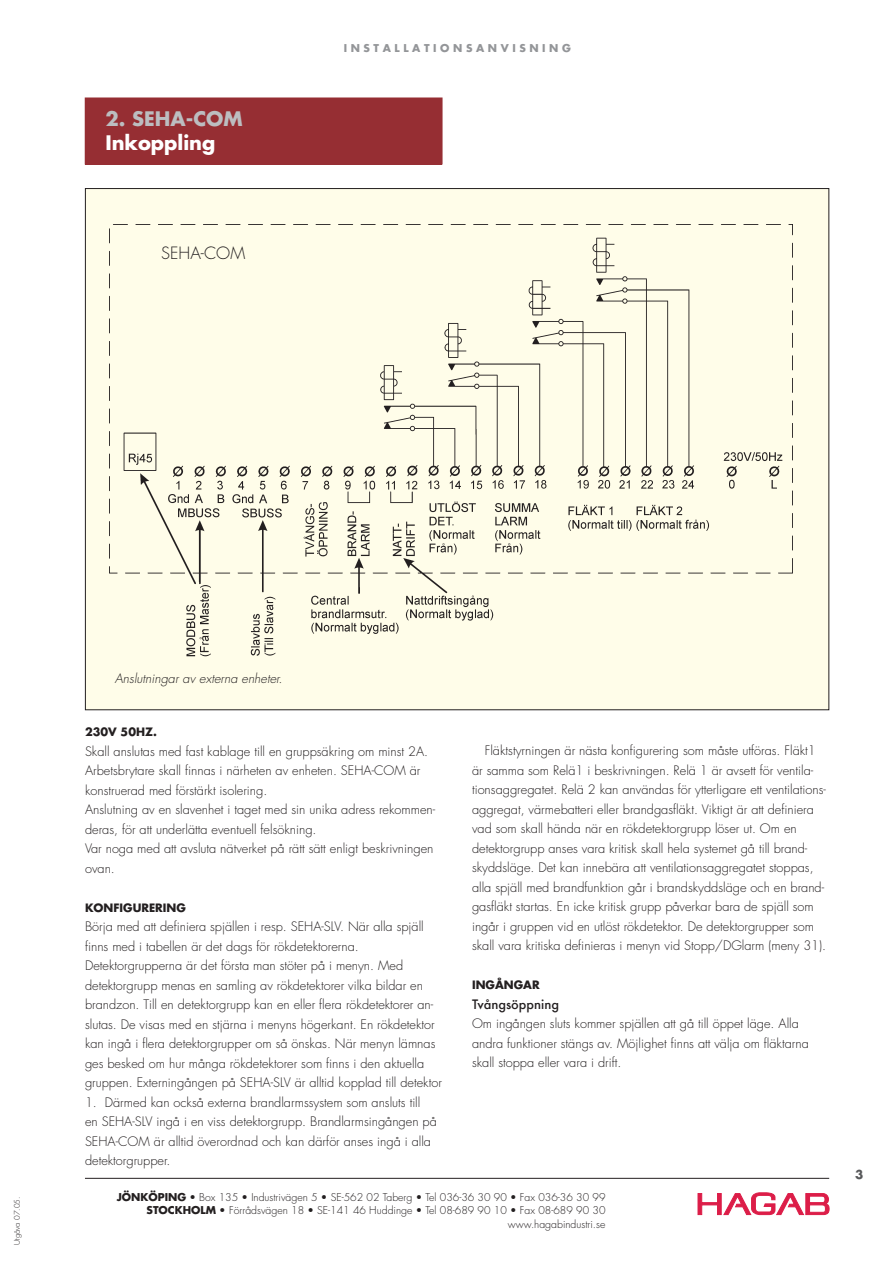
<style>
.page{position:relative;width:893px;height:1263px;background:#fff}
.page>*{position:absolute;margin:0;border:0;box-sizing:border-box;transform-origin:0 0}
.t1{font:700 19.5px "Futura";color:#bcbdc0}
.t2{font:700 19.5px "Futura";color:#fff}
._0bröd{font:300 16.5px "Futura";color:#231f20}
._0bröd-2{font:300 12.75px/19.5px "Futura";color:#231f20}
._0bröd-3{font:italic 300 12.75px "Futura";color:#231f20}
._0bröd-4{font:500 12.75px "Futura";color:#231f20}
._0mellan{font:700 11.25px "Futura";color:#231f20}
.t3{font:300 10.5px/13.5px "Futura";color:#231f20;text-align:right}
.t4{font:700 10.5px "Futura";color:#939598}
.t5{font:300 7.5px "Futura";color:#231f20}
.s1{font-weight:700}
</style>
<div class="page">
<svg style="left:698px;top:1192px;width:131px;height:23px"></svg>
<hr style="left:85px;top:1178px;width:744px;height:1px;background:#231f20">
<div style="left:85px;top:189px;width:744px;height:521px;background:#fffde9"></div>
<img style="left:109px;top:224px;width:683px;height:433px">
<div style="left:177px;top:232px;width:57px;height:23px;background:#fffde9"></div>
<div style="left:85px;top:98px;width:357px;height:66px;background:#962e33"></div>
<p class="t1" style="left:105px;top:106px;width:139px">2. SEHA-COM</p>
<p class="t2" style="left:105px;top:129px;width:111px">Inkoppling</p>
<p class="_0bröd" style="left:161px;top:243px;width:85px">SEHA-COM</p>
<p class="t4" style="left:344px;top:41px;width:229px">I N S T A L L A T I O N S A N V I S N I N G</p>
<p class="t5" style="left:12px;top:1245px;width:49px;rotate:-90deg">Utgåva 07.05.</p>
<p class="_0bröd-3" style="left:115px;top:670px;width:169px">Anslutningar av externa enheter.</p>
<p class="_0mellan" style="left:85px;top:724px;width:73px">230V 50Hz.</p>
<p class="_0bröd-2" style="left:85px;top:742px;width:345px">Skall anslutas med fast kablage till en gruppsäkring om minst 2A.<br>Arbetsbrytare skall finnas i närheten av enheten. SEHA-COM är konstruerad med förstärkt isolering.</p>
<p class="_0bröd-2" style="left:85px;top:800px;width:352px">Anslutning av en slavenhet i taget med sin unika adress rekommen&shy;deras, för att underlätta eventuell felsökning.</p>
<p class="_0bröd-2" style="left:85px;top:839px;width:350px">Var noga med att avsluta nätverket på rätt sätt enligt beskrivningen ovan.</p>
<p class="_0mellan" style="left:85px;top:900px;width:102px">KONFIGURERING</p>
<p class="_0bröd-2" style="left:85px;top:917px;width:340px">Börja med att definiera spjällen i resp. SEHA-SLV. När alla spjäll finns med i tabellen är det dags för rökdetektorerna.</p>
<p class="_0bröd-2" style="left:85px;top:956px;width:358px">Detektorgrupperna är det första man stöter på i menyn. Med detektorgrupp menas en samling av rökdetektorer vilka bildar en brandzon. Till en detektorgrupp kan en eller flera rökdetektorer an&shy;slutas. De visas med en stjärna i menyns högerkant. En rökdetektor kan ingå i flera detektorgrupper om så önskas. När menyn lämnas ges besked om hur många rökdetektorer som finns i den aktuella gruppen. Externingången på SEHA-SLV är alltid kopplad till detektor</p>
<p class="_0bröd-2" style="left:85px;top:1093px;width:353px">1. Därmed kan också externa brandlarmssystem som ansluts till<br>en SEHA-SLV ingå i en viss detektorgrupp. Brandlarmsingången på SEHA-COM är alltid överordnad och kan därför anses ingå i alla detektorgrupper.</p>
<p class="_0bröd-2" style="left:472px;top:741px;width:356px;text-indent:13px">Fläktstyrningen är nästa konfigurering som måste utföras. Fläkt1 är samma som Relä1 i beskrivningen. Relä 1 är avsett för ventila&shy;tionsaggregatet. Relä 2 kan användas för ytterligare ett ventilations&shy;aggregat, värmebatteri eller brandgasfläkt. Viktigt är att definiera vad som skall hända när en rökdetektorgrupp löser ut. Om en detektorgrupp anses vara kritisk skall hela systemet gå till brand&shy;skyddsläge. Det kan innebära att ventilationsaggregatet stoppas, alla spjäll med brandfunktion går i brandskyddsläge och en brand&shy;gasfläkt startas. En icke kritisk grupp påverkar bara de spjäll som ingår i gruppen vid en utlöst rökdetektor. De detektorgrupper som skall vara kritiska definieras i menyn vid Stopp/DGlarm (meny 31).</p>
<p class="_0mellan" style="left:472px;top:978px;width:69px">INGÅNGAR</p>
<p class="_0bröd-4" style="left:472px;top:995px;width:88px">Tvångsöppning</p>
<p class="_0bröd-2" style="left:472px;top:1014px;width:338px">Om ingången sluts kommer spjällen att gå till öppet läge. Alla andra funktioner stängs av. Möjlighet finns att välja om fläktarna skall stoppa eller vara i drift.</p>
<p class="t3" style="left:117px;top:1190px;width:490px"><span class="s1">JÖNKÖPING</span> • Box 135 • Industrivägen 5 • SE-562 02 Taberg • Tel 036-36 30 90 • Fax 036-36 30 99<br><span class="s1">STOCKHOLM</span> • Förrådsvägen 18 • SE-141 46 Huddinge • Tel 08-689 90 10 • Fax 08-689 90 30 www.hagabindustri.se</p>
</div>
